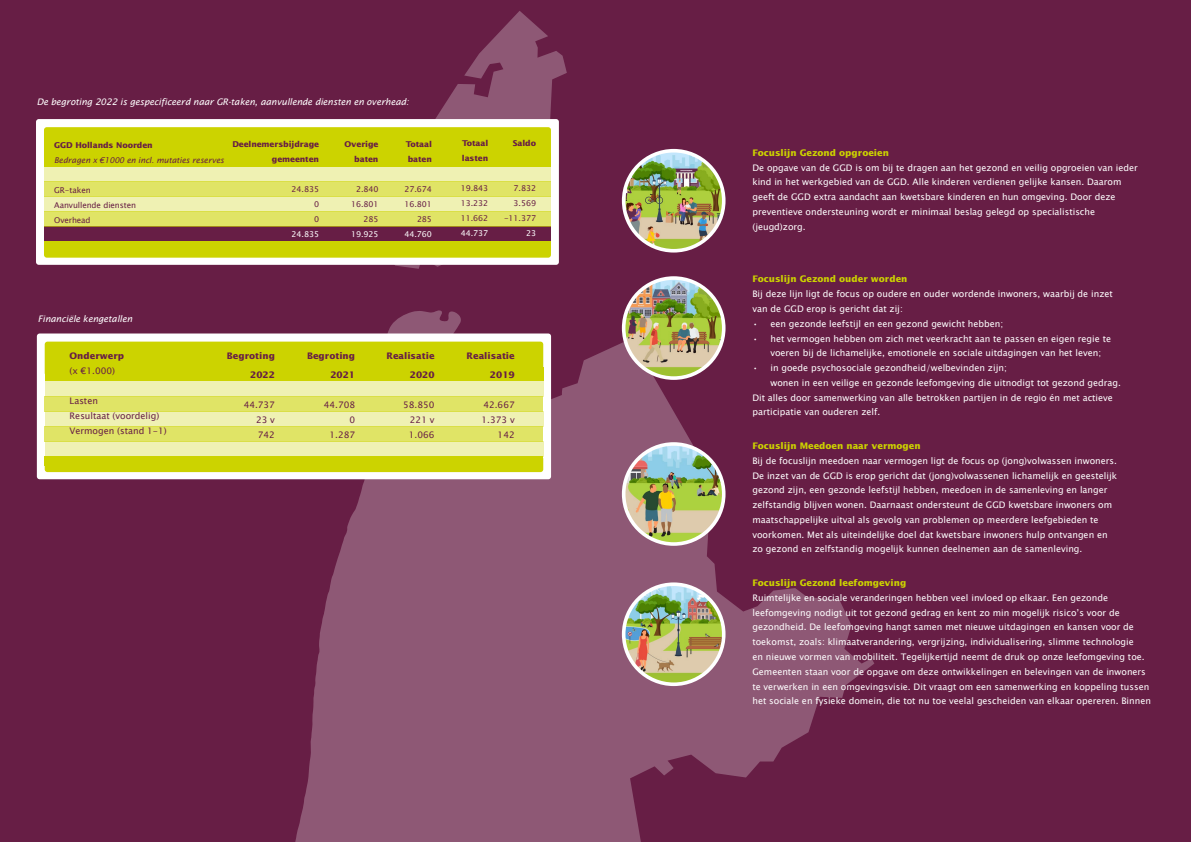
<style>
.page{position:relative;width:1191px;height:842px;background:#671e45}
.page>*{position:absolute;margin:0;border:0;box-sizing:border-box;transform-origin:0 0}
.t1{font:9px/14.8px "Lucida Sans Unicode";color:#fff}
.t2{font:9px/15px "Lucida Sans Unicode";color:#671e45;text-align:justify}
.t3{font:700 9px "Lucida Sans";color:#ccd300}
.t4{font:italic 9px "Lucida Sans";letter-spacing:-.01em;color:#fff}
.t5{font:700 9px/19px "Lucida Sans";color:#671e45;text-align:right}
.t6{font:8px/15px "Lucida Sans Unicode";letter-spacing:-.01em;color:#671e45;text-align:right}
.t7{font:700 8px/15px "Lucida Sans";letter-spacing:-.01em;color:#671e45}
.t8{font:italic 8px "Lucida Sans";letter-spacing:-.01em;color:#671e45}
.t9{font:8px "Lucida Sans Unicode";letter-spacing:-.01em;color:#fff}
</style>
<div class="page">
<svg style="left:395px;top:11px;width:172px;height:258px"></svg>
<svg style="left:294px;top:310px;width:580px;height:532px;fill:#8e5875"></svg>
<div style="left:37px;top:333px;width:514px;height:146px;background:#fff;border-radius:3px"></div>
<div style="left:45px;top:342px;width:498px;height:34px;background:#ccd300;border-radius:3px"></div>
<div style="left:45px;top:381px;width:498px;height:15px;background:#eff1b3"></div>
<div style="left:45px;top:411px;width:498px;height:15px;background:#eff1b3"></div>
<div style="left:45px;top:441px;width:498px;height:15px;background:#eff1b3"></div>
<div style="left:45px;top:396px;width:498px;height:15px;background:#e0e466"></div>
<div style="left:45px;top:426px;width:498px;height:15px;background:#e0e466"></div>
<div style="left:45px;top:367px;width:498px;height:14px;background:#ccd300"></div>
<div style="left:45px;top:456px;width:498px;height:16px;background:#ccd300;border-radius:3px"></div>
<div style="left:45px;top:456px;width:498px;height:9px;background:#ccd300"></div>
<img style="left:623px;top:151px;width:100px;height:100px;border-radius:50px">
<div style="left:622px;top:149px;width:103px;height:104px;border:4px solid #fff;border-radius:50%"></div>
<img style="left:623px;top:278px;width:100px;height:100px;border-radius:50px">
<div style="left:622px;top:276px;width:103px;height:104px;border:4px solid #fff;border-radius:50%"></div>
<img style="left:623px;top:444px;width:100px;height:100px;border-radius:50px">
<div style="left:622px;top:442px;width:103px;height:104px;border:4px solid #fff;border-radius:50%"></div>
<img style="left:623px;top:584px;width:100px;height:100px;border-radius:50px">
<div style="left:622px;top:582px;width:103px;height:104px;border:4px solid #fff;border-radius:50%"></div>
<div style="left:36px;top:119px;width:523px;height:146px;background:#fff;border-radius:3px"></div>
<div style="left:44px;top:127px;width:507px;height:34px;background:#ccd300;border-radius:3px"></div>
<div style="left:44px;top:167px;width:507px;height:15px;background:#eff1b3"></div>
<div style="left:44px;top:197px;width:507px;height:15px;background:#eff1b3"></div>
<div style="left:44px;top:227px;width:507px;height:15px;background:#671e45"></div>
<div style="left:44px;top:182px;width:507px;height:15px;background:#e0e466"></div>
<div style="left:44px;top:212px;width:507px;height:15px;background:#e0e466"></div>
<div style="left:44px;top:153px;width:507px;height:14px;background:#ccd300"></div>
<div style="left:44px;top:242px;width:507px;height:16px;background:#ccd300;border-radius:3px"></div>
<div style="left:44px;top:242px;width:507px;height:9px;background:#ccd300"></div>
<p class="t4" style="left:37px;top:97px;width:374px">De begroting 2022 is gespecificeerd naar GR-taken, aanvullende diensten en overhead:</p>
<p class="t7" style="left:54px;top:137px;width:100px">GGD Hollands Noorden</p>
<p class="t8" style="left:54px;top:155px;width:171px">Bedragen x €1000 en incl. mutaties reserves</p>
<p class="t6" style="left:54px;top:182px;width:83px;text-align:left">GR-taken<br>Aanvullende diensten<br>Overhead</p>
<p class="t7" style="left:232px;top:136px;width:88px;text-align:right">Deelnemersbijdrage gemeenten</p>
<p class="t6" style="left:314px;top:181px;width:7px;text-align:justify;text-indent:-22px">24.835<br>0<br>0</p>
<p class="t9" style="left:292px;top:227px;width:29px">24.835</p>
<p class="t7" style="left:344px;top:136px;width:35px;text-align:right">Overige baten</p>
<p class="t6" style="left:351px;top:181px;width:29px">2.840<br>16.801<br>285</p>
<p class="t9" style="left:351px;top:227px;width:29px">19.925</p>
<p class="t7" style="left:406px;top:136px;width:28px">Totaal baten</p>
<p class="t6" style="left:404px;top:181px;width:29px">27.674<br>16.801<br>285</p>
<p class="t9" style="left:404px;top:227px;width:29px">44.760</p>
<p class="t7" style="left:462px;top:136px;width:28px">Totaal lasten</p>
<p class="t6" style="left:461px;top:181px;width:29px;text-align:justify">19.843<br>13.232<br>11.662</p>
<p class="t9" style="left:461px;top:227px;width:29px">44.737</p>
<p class="t7" style="left:513px;top:136px;width:25px">Saldo</p>
<p class="t6" style="left:504px;top:181px;width:33px">7.832<br>3.569 -11.377</p>
<p class="t9" style="left:526px;top:227px;width:12px">23</p>
<p class="t4" style="left:38px;top:313px;width:96px">Financiële kengetallen</p>
<p class="t5" style="left:70px;top:347px;width:56px">Onderwerp</p>
<p class="t2" style="left:70px;top:364px;width:47px">(x €1.000)</p>
<p class="t2" style="left:70px;top:394px;width:99px;text-align:left">Lasten<br>Resultaat (voordelig)<br>Vermogen (stand 1-1)</p>
<p class="t5" style="left:227px;top:347px;width:50px">Begroting<br>2022</p>
<p class="t2" style="left:256px;top:398px;width:20px;text-indent:-12px">44.737<br>23 v 742</p>
<p class="t5" style="left:307px;top:347px;width:50px">Begroting<br>2021</p>
<p class="t2" style="left:324px;top:397px;width:33px;text-align:right">44.708<br>0<br>1.287</p>
<p class="t5" style="left:386px;top:347px;width:50px">Realisatie<br>2020</p>
<p class="t2" style="left:409px;top:398px;width:27px;text-indent:-6px">58.850<br>221 v 1.066</p>
<p class="t5" style="left:466px;top:347px;width:50px">Realisatie<br>2019</p>
<p class="t2" style="left:481px;top:398px;width:35px;text-align:right">42.667<br>1.373 v<br>142</p>
<p class="t3" style="left:752px;top:148px;width:138px">Focuslijn Gezond opgroeien</p>
<p class="t1" style="left:752px;top:160px;width:387px">De opgave van de GGD is om bij te dragen aan het gezond en veilig opgroeien van ieder kind in het werkgebied van de GGD. Alle kinderen verdienen gelijke kansen. Daarom geeft de GGD extra aandacht aan kwetsbare kinderen en hun omgeving. Door deze preventieve ondersteuning wordt er minimaal beslag gelegd op specialistische (jeugd)zorg.</p>
<p class="t3" style="left:752px;top:274px;width:157px">Focuslijn Gezond ouder worden</p>
<p class="t1" style="left:752px;top:287px;width:362px">Bij deze lijn ligt de focus op oudere en ouder wordende inwoners, waarbij de inzet van de GGD erop is gericht dat zij:</p>
<p class="t1" style="left:752px;top:316px;width:252px">• een gezonde leefstijl en een gezond gewicht hebben;</p>
<p class="t1" style="left:770px;top:331px;width:342px;text-indent:-18px">• het vermogen hebben om zich met veerkracht aan te passen en eigen regie te voeren bij de lichamelijke, emotionele en sociale uitdagingen van het leven;</p>
<p class="t1" style="left:752px;top:360px;width:256px">• in goede psychosociale gezondheid/welbevinden zijn;</p>
<p class="t1" style="left:770px;top:375px;width:352px">wonen in een veilige en gezonde leefomgeving die uitnodigt tot gezond gedrag.</p>
<p class="t1" style="left:752px;top:390px;width:362px">Dit alles door samenwerking van alle betrokken partijen in de regio én met actieve</p>
<p class="t1" style="left:752px;top:405px;width:129px">participatie van ouderen zelf.</p>
<p class="t3" style="left:752px;top:441px;width:170px">Focuslijn Meedoen naar vermogen</p>
<p class="t1" style="left:752px;top:453px;width:366px">Bij de focuslijn meedoen naar vermogen ligt de focus op (jong)volwassen inwoners.<br>De inzet van de GGD is erop gericht dat (jong)volwassenen lichamelijk en geestelijk gezond zijn, een gezonde leefstijl hebben, meedoen in de samenleving en langer zelfstandig blijven wonen. Daarnaast ondersteunt de GGD kwetsbare inwoners om maatschappelijke uitval als gevolg van problemen op meerdere leefgebieden te voorkomen. Met als uiteindelijke doel dat kwetsbare inwoners hulp ontvangen en zo gezond en zelfstandig mogelijk kunnen deelnemen aan de samenleving.</p>
<p class="t3" style="left:752px;top:578px;width:155px">Focuslijn Gezond leefomgeving</p>
<p class="t1" style="left:752px;top:590px;width:400px">Ruimtelijke en sociale veranderingen hebben veel invloed op elkaar. Een gezonde leefomgeving nodigt uit tot gezond gedrag en kent zo min mogelijk risico’s voor de gezondheid. De leefomgeving hangt samen met nieuwe uitdagingen en kansen voor de toekomst, zoals: klimaatverandering, vergrijzing, individualisering, slimme technologie<br>en nieuwe vormen van mobiliteit. Tegelijkertijd neemt de druk op onze leefomgeving toe.<br>Gemeenten staan voor de opgave om deze ontwikkelingen en belevingen van de inwoners te verwerken in een omgevingsvisie. Dit vraagt om een samenwerking en koppeling tussen het sociale en fysieke domein, die tot nu toe veelal gescheiden van elkaar opereren. Binnen</p>
</div>
